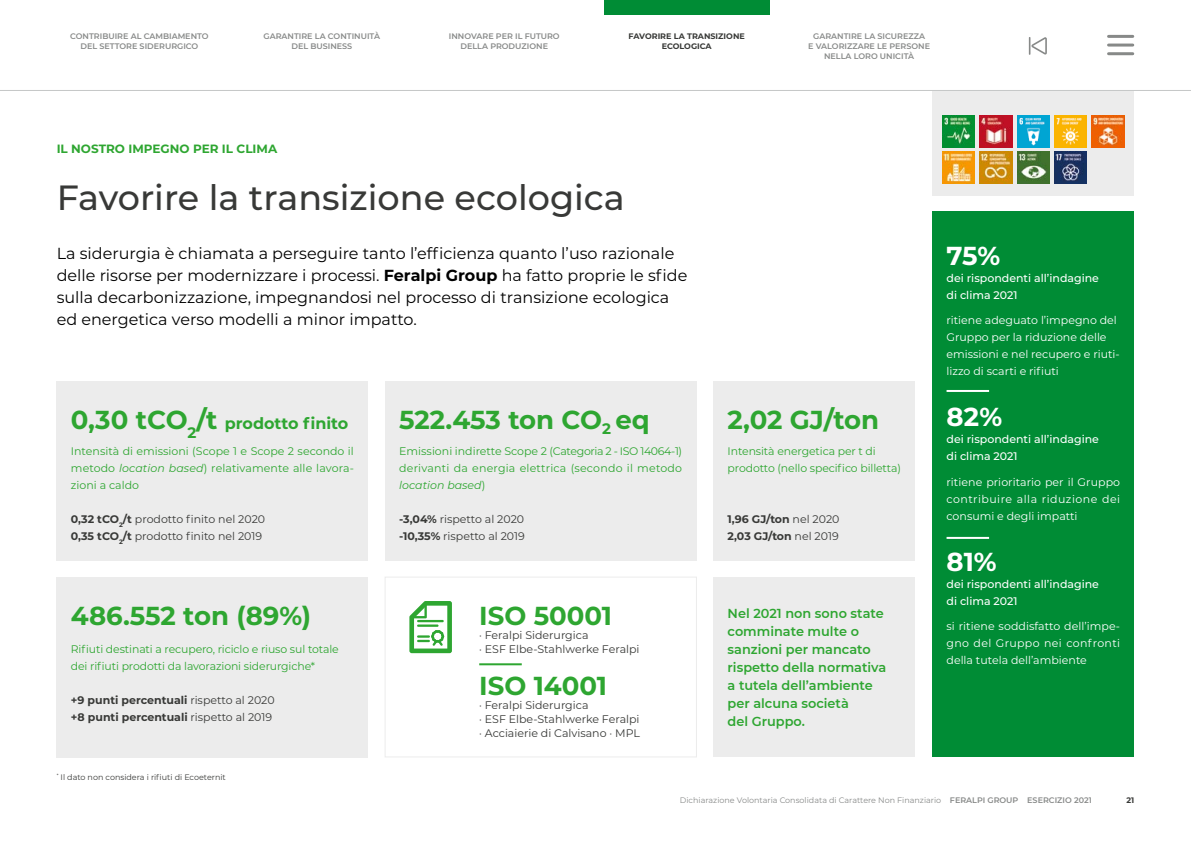
<style>
.page{position:relative;width:1191px;height:842px;background:#fff}
.page>*{position:absolute;margin:0;border:0;box-sizing:border-box;transform-origin:0 0}
.titolo{font:500 35px "Montserrat";color:#383937}
.testo{font:700 26px "Montserrat";color:#2ea631}
.testo-2{font:700 26px "Montserrat";color:#fff}
.intro{font:16px/22px "Montserrat";color:#000}
.testo-3{font:700 16px "Montserrat";color:#2ea631}
.testo-4{font:600 13px/18px "Montserrat";color:#2ea631}
.t1{font:700 12px "Montserrat";color:#2ea631}
.testo-5{font:11px/17px "Montserrat";letter-spacing:-.01em;color:#2ea631;text-align:justify}
.testo-6{font:11px/17px "Montserrat";color:#fff;text-align:justify}
.testo-7{font:11px/14px "Montserrat";color:#383937}
.testo-8{font:500 11px/17px "Montserrat";color:#fff}
.testo-9{font:700 11px "Montserrat";color:#383937}
.t2{font:600 8px/10px "Montserrat";color:#878988;text-align:center}
.t3{font:8px "Montserrat";color:#878988}
.testo-10{font:8px "Montserrat";color:#383937}
.t4{font:700 8px/10px "Montserrat";color:#383937;text-align:center}
.s1{font-weight:700}
.s2{font-size:26px}
.s3{font-style:italic}
.s4{font-weight:400}
.s5{font-weight:600}
</style>
<div class="page">
<div style="left:932px;top:91px;width:202px;height:105px;background:#ececec"></div>
<div style="left:604px;top:0;width:165px;height:14px;background:#008c35"></div>
<hr style="left:0;top:90px;width:1191px;height:1px;background:#c5c7c7">
<svg style="left:1028px;top:37px;width:18px;height:18px"></svg>
<hr style="left:1108px;top:35px;width:24px;height:3px;background:#878988">
<hr style="left:1108px;top:44px;width:24px;height:3px;background:#878988">
<hr style="left:1108px;top:52px;width:24px;height:3px;background:#878988">
<div style="left:57px;top:381px;width:311px;height:180px;background:#ececec"></div>
<div style="left:385px;top:381px;width:311px;height:180px;background:#ececec"></div>
<div style="left:713px;top:381px;width:202px;height:180px;background:#ececec"></div>
<div style="left:713px;top:577px;width:202px;height:180px;background:#ececec"></div>
<div style="left:384px;top:577px;width:313px;height:180px;border:1px solid #ececec"></div>
<div style="left:57px;top:577px;width:311px;height:181px;background:#ececec"></div>
<div style="left:932px;top:211px;width:202px;height:546px;background:#008c35"></div>
<img style="left:942px;top:115px;width:32px;height:32px">
<img style="left:979px;top:115px;width:33px;height:32px">
<img style="left:1017px;top:115px;width:32px;height:32px">
<img style="left:1054px;top:115px;width:32px;height:32px">
<img style="left:1091px;top:115px;width:33px;height:32px">
<img style="left:942px;top:152px;width:32px;height:32px">
<img style="left:979px;top:152px;width:33px;height:32px">
<img style="left:1017px;top:152px;width:32px;height:32px">
<img style="left:1054px;top:152px;width:32px;height:32px">
<hr style="left:946px;top:390px;width:43px;height:2px;background:#fff">
<hr style="left:479px;top:663px;width:43px;height:2px;background:#2ea631">
<hr style="left:946px;top:537px;width:43px;height:2px;background:#fff">
<svg style="left:409px;top:601px;width:43px;height:52px"></svg>
<p class="t2" style="left:70px;top:31px;width:140px">CONTRIBUIRE AL CAMBIAMENTO<br>DEL SETTORE SIDERURGICO</p>
<p class="t2" style="left:264px;top:31px;width:118px">GARANTIRE LA CONTINUITÀ<br>DEL BUSINESS</p>
<p class="t2" style="left:449px;top:31px;width:112px">INNOVARE PER IL FUTURO<br>DELLA PRODUZIONE</p>
<p class="t4" style="left:628px;top:31px;width:118px">FAVORIRE LA TRANSIZIONE<br>ECOLOGICA</p>
<p class="t2" style="left:808px;top:31px;width:123px">GARANTIRE LA SICUREZZA<br>E VALORIZZARE LE PERSONE<br>NELLA LORO UNICITÀ</p>
<p class="t1" style="left:57px;top:140px;width:222px">IL NOSTRO IMPEGNO PER IL CLIMA</p>
<p class="titolo" style="left:57px;top:173px;width:569px">Favorire la transizione ecologica</p>
<p class="intro" style="left:57px;top:242px;width:632px">La siderurgia è chiamata a perseguire tanto l’efficienza quanto l’uso razionale delle risorse per modernizzare i processi. <span class="s1">Feralpi Group</span> ha fatto proprie le sfide sulla decarbonizzazione, impegnandosi nel processo di transizione ecologica ed energetica verso modelli a minor impatto.</p>
<p class="testo-3" style="left:71px;top:412px;width:279px"><span class="s2">0,30 tCO</span><sub>2</sub><span class="s2">/t</span> prodotto finito</p>
<p class="testo-5" style="left:71px;top:442px;width:284px">Intensità di emissioni (Scope 1 e Scope 2 secondo il metodo <span class="s3">location based</span>) relativamente alle lavora&shy;zioni a caldo</p>
<p class="testo-7" style="left:71px;top:511px;width:196px"><span class="s1">0,32 tCO</span><sub>2</sub><span class="s1">/t</span> prodotto finito nel 2020</p>
<p class="testo-7" style="left:71px;top:528px;width:193px"><span class="s1">0,35 tCO</span><sub>2</sub><span class="s1">/t</span> prodotto finito nel 2019</p>
<p class="testo" style="left:71px;top:597px;width:242px">486.552 ton (89%)</p>
<p class="testo-5" style="left:71px;top:640px;width:269px">Rifiuti destinati a recupero, riciclo e riuso sul totale dei rifiuti prodotti da lavorazioni siderurgiche*</p>
<p class="testo-9" style="left:71px;top:692px;width:205px">+9 punti percentuali <span class="s4">rispetto al 2020</span></p>
<p class="testo-9" style="left:71px;top:709px;width:203px">+8 punti percentuali <span class="s4">rispetto al 2019</span></p>
<p class="testo-10" style="left:57px;top:771px;width:171px"><sup>*</sup> Il dato non considera i rifiuti di Ecoeternit</p>
<p class="testo" style="left:399px;top:401px;width:252px">522.453 ton CO<sub>2</sub> eq</p>
<p class="testo-5" style="left:399px;top:442px;width:284px">Emissioni indirette Scope 2 (Categoria 2 - ISO 14064-1) derivanti da energia elettrica (secondo il metodo <span class="s3">location based</span>)</p>
<p class="testo-7" style="left:399px;top:511px;width:126px"><span class="s1">-3,04%</span> rispetto al 2020</p>
<p class="testo-7" style="left:399px;top:528px;width:127px"><span class="s1">-10,35%</span> rispetto al 2019</p>
<p class="testo" style="left:479px;top:597px;width:134px">ISO 50001</p>
<p class="testo-7" style="left:479px;top:628px;width:111px">· Feralpi Siderurgica</p>
<p class="testo-7" style="left:479px;top:642px;width:162px">· ESF Elbe-Stahlwerke Feralpi</p>
<p class="testo" style="left:479px;top:667px;width:129px">ISO 14001</p>
<p class="testo-7" style="left:479px;top:698px;width:162px">· Feralpi Siderurgica<br>· ESF Elbe-Stahlwerke Feralpi · Acciaierie di Calvisano · MPL</p>
<p class="testo" style="left:727px;top:401px;width:153px">2,02 GJ/ton</p>
<p class="testo-5" style="left:727px;top:442px;width:175px">Intensità energetica per t di prodotto (nello specifico billetta)</p>
<p class="testo-9" style="left:727px;top:511px;width:113px">1,96 GJ/ton <span class="s4">nel 2020</span></p>
<p class="testo-9" style="left:727px;top:528px;width:113px">2,03 GJ/ton <span class="s4">nel 2019</span></p>
<p class="testo-4" style="left:727px;top:604px;width:160px">Nel 2021 non sono state comminate multe o sanzioni per mancato rispetto della normativa a tutela dell’ambiente</p>
<p class="testo-4" style="left:727px;top:694px;width:123px">per alcuna società del Gruppo.</p>
<p class="testo-2" style="left:946px;top:237px;width:55px">75%</p>
<p class="testo-8" style="left:946px;top:269px;width:154px">dei rispondenti all’indagine di clima 2021</p>
<p class="testo-6" style="left:946px;top:312px;width:175px;text-align:left">ritiene adeguato l’impegno del<br>Gruppo per la riduzione delle emissioni e nel recupero e riuti&shy;lizzo di scarti e rifiuti</p>
<p class="testo-2" style="left:946px;top:398px;width:57px">82%</p>
<p class="testo-8" style="left:946px;top:431px;width:154px">dei rispondenti all’indagine di clima 2021</p>
<p class="testo-6" style="left:946px;top:473px;width:175px">ritiene prioritario per il Gruppo contribuire alla riduzione dei consumi e degli impatti</p>
<p class="testo-2" style="left:946px;top:543px;width:52px">81%</p>
<p class="testo-8" style="left:946px;top:575px;width:154px">dei rispondenti all’indagine di clima 2021</p>
<p class="testo-6" style="left:946px;top:618px;width:175px">si ritiene soddisfatto dell’impe&shy;gno del Gruppo nei confronti della tutela dell’ambiente</p>
<p class="t3" style="left:680px;top:795px;width:413px">Dichiarazione Volontaria Consolidata di Carattere Non Finanziario <span class="s5">FERALPI GROUP ESERCIZIO 2021</span></p>
<p class="t4" style="left:1126px;top:795px;width:9px">21</p>
</div>
